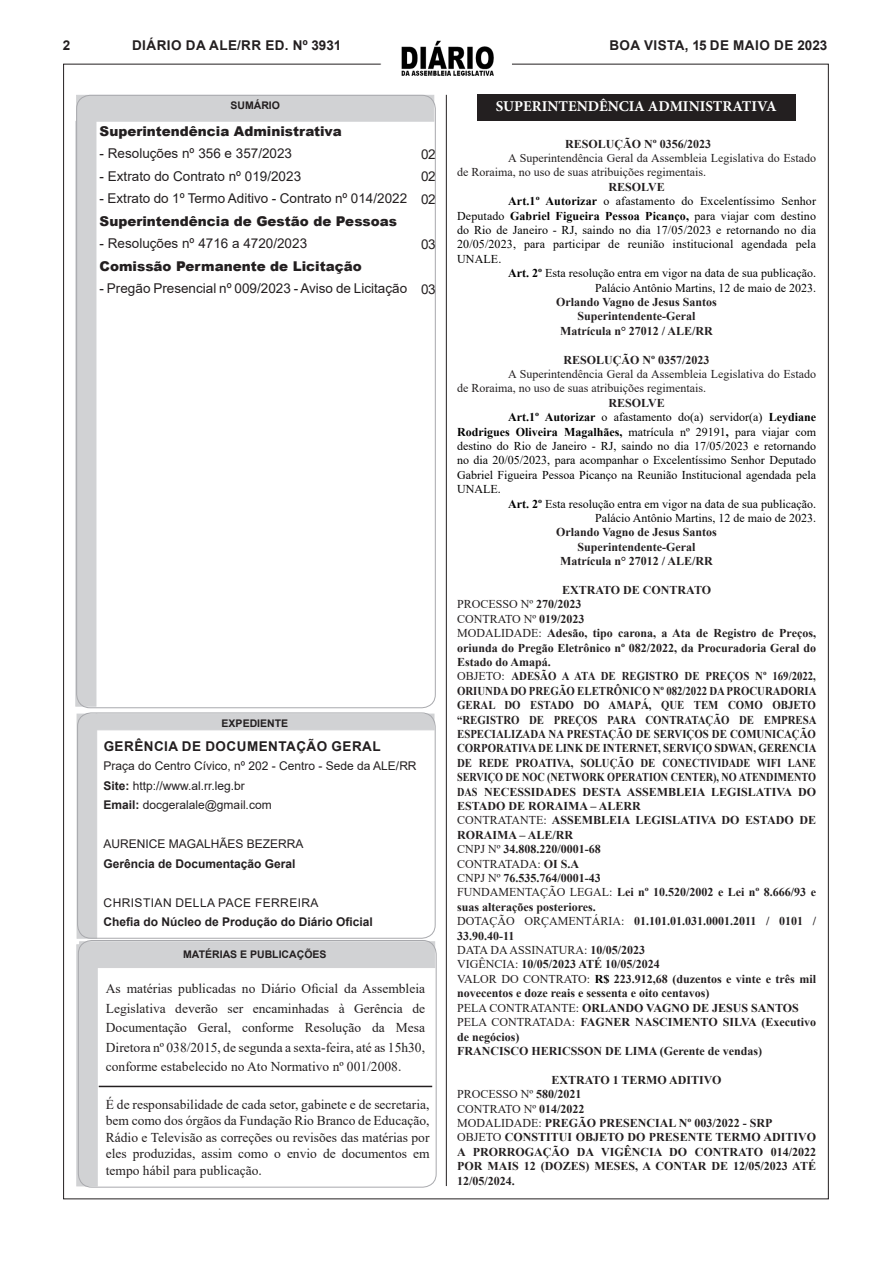
<style>
.page{position:relative;width:893px;height:1263px;background:#fff}
.page>*{position:absolute;margin:0;border:0;box-sizing:border-box;transform-origin:0 0}
.t1{font:700 15px "Minion Pro";color:#fff}
.CENTRO{font:13.5px/19.5px "Times New Roman";color:#231f20;text-align:justify}
.Direita{font:13.5px/16.5px "Times New Roman";color:#231f20;text-align:justify}
.t2{font:13.5px "Arial";color:#231f20}
.t3{font:900 13.5px "Arial";color:#231f20}
.t4{font:700 13.5px "Arial";letter-spacing:.035em;color:#231f20}
.Body_Text_Indent{font:700 12px/14.4px "Times New Roman";color:#231f20}
.No_Spacing{font:12px/14.4px "Times New Roman";color:#000;text-align:justify}
.Body_Text_Indent-2{font:700 12px/14.4px "Times New Roman";color:#231f20;text-align:justify;scale:.9 1}
.t5{font:12px/14.4px "Times New Roman";color:#231f20}
.CENTRO-2{font:700 12px "Times New Roman";color:#231f20}
.t6{font:12px "Arial";color:#231f20}
.t7{font:700 12px "Arial";color:#231f20}
.t8{font:12px "Arial";letter-spacing:.035em;color:#231f20}
.t9{font:700 10.5px "Arial";color:#231f20}
.s1{font-weight:700}
.s2{font-weight:400}
.s3{color:#000}
</style>
<div class="page">
<img style="left:401px;top:41px;width:93px;height:35px">
<hr style="left:446px;top:95px;width:1px;height:1091px;background:#231f20">
<div style="left:76px;top:95px;width:358px;height:27px;background:#d1d2d4"></div>
<div style="left:75px;top:121px;width:21px;height:585px;background:#d1d2d4;border:1px solid #d1d2d4"></div>
<div style="left:77px;top:714px;width:20px;height:224px;background:#d1d2d4"></div>
<div style="left:76px;top:944px;width:22px;height:242px;background:#d1d2d4"></div>
<div style="left:79px;top:941px;width:356px;height:27px;background:#d1d2d4"></div>
<hr style="left:99px;top:1086px;width:333px;height:1px;background:#231f20">
<div style="left:96px;top:714px;width:338px;height:16px;background:#d1d2d4"></div>
<div style="left:77px;top:712px;width:359px;height:226px;border:1px solid #a8a9ad;border-radius:14px"></div>
<div style="left:78px;top:940px;width:359px;height:247px;border:1px solid #a8a9ad;border-radius:14px"></div>
<div style="left:477px;top:94px;width:319px;height:27px;background:#231f20"></div>
<p class="t4" style="left:63px;top:36px;width:9px">2</p>
<p class="t4" style="left:132px;top:35px;width:211px">DIÁRIO DA ALE/RR ED. Nº 3931</p>
<p class="t4" style="left:609px;top:35px;width:220px">BOA VISTA, 15 DE MAIO DE 2023</p>
<p class="t9" style="left:230px;top:98px;width:51px">SUMÁRIO</p>
<p class="t3" style="left:100px;top:121px;width:244px">Superintendência Administrativa</p>
<p class="t2" style="left:100px;top:144px;width:194px">- Resoluções nº 356 e 357/2023</p>
<p class="t2" style="left:100px;top:167px;width:203px">- Extrato do Contrato nº 019/2023</p>
<p class="t2" style="left:100px;top:189px;width:309px">- Extrato do 1º Termo Aditivo - Contrato nº 014/2022</p>
<p class="t3" style="left:100px;top:211px;width:299px">Superintendência de Gestão de Pessoas</p>
<p class="t2" style="left:100px;top:234px;width:209px">- Resoluções nº 4716 a 4720/2023</p>
<p class="t3" style="left:100px;top:256px;width:264px">Comissão Permanente de Licitação</p>
<p class="t2" style="left:100px;top:279px;width:309px">- Pregão Presencial nº 009/2023 - Aviso de Licitação</p>
<p class="t2" style="left:421px;top:145px;width:16px">02</p>
<p class="t2" style="left:421px;top:167px;width:16px">02</p>
<p class="t2" style="left:421px;top:190px;width:16px">02</p>
<p class="t2" style="left:421px;top:235px;width:16px">03</p>
<p class="t2" style="left:421px;top:280px;width:16px">03</p>
<p class="t9" style="left:222px;top:716px;width:68px">EXPEDIENTE</p>
<p class="t4" style="left:104px;top:737px;width:279px">GERÊNCIA DE DOCUMENTAÇÃO GERAL</p>
<p class="t6" style="left:103px;top:758px;width:315px">Praça do Centro Cívico, nº 202 - Centro - Sede da ALE/RR</p>
<p class="t6" style="left:103px;top:777px;width:143px"><span class="s1">Site:</span> http://www.al.rr.leg.br</p>
<p class="t6" style="left:103px;top:797px;width:170px"><span class="s1">Email:</span> docgeralale@gmail.com</p>
<p class="t6" style="left:103px;top:836px;width:202px">AURENICE MAGALHÃES BEZERRA</p>
<p class="t7" style="left:103px;top:855px;width:194px">Gerência de Documentação Geral</p>
<p class="t8" style="left:104px;top:894px;width:216px">CHRISTIAN DELLA PACE FERREIRA</p>
<p class="t7" style="left:103px;top:914px;width:271px">Chefia do Núcleo de Produção do Diário Oficial</p>
<p class="t9" style="left:183px;top:947px;width:145px">MATÉRIAS E PUBLICAÇÕES</p>
<p class="CENTRO" style="left:106px;top:979px;width:321px">As matérias publicadas no Diário Oficial da Assembleia Legislativa deverão ser encaminhadas à Gerência de Documentação Geral, conforme Resolução da Mesa Diretora nº 038/2015, de segunda a sexta-feira, até as 15h30, conforme estabelecido no Ato Normativo nº 001/2008.</p>
<p class="Direita" style="left:106px;top:1096px;width:325px">É de responsabilidade de cada setor, gabinete e de secretaria, bem como dos órgãos da Fundação Rio Branco de Educação, Rádio e Televisão as correções ou revisões das matérias por eles produzidas, assim como o envio de documentos em tempo hábil para publicação.</p>
<p class="t1" style="left:496px;top:96px;width:282px">SUPERINTENDÊNCIA ADMINISTRATIVA</p>
<p class="CENTRO-2" style="left:565px;top:135px;width:147px">RESOLUÇÃO Nº 0356/2023</p>
<p class="t5" style="left:457px;top:150px;width:360px;text-indent:51px">A Superintendência Geral da Assembleia Legislativa do Estado de Roraima, no uso de suas atribuições regimentais.</p>
<p class="CENTRO-2" style="left:608px;top:178px;width:58px">RESOLVE</p>
<p class="No_Spacing" style="left:457px;top:194px;width:360px;text-indent:51px"><span class="s1">Art.1º Autorizar</span> o afastamento do Excelentíssimo Senhor Deputado <span class="s1">Gabriel Figueira Pessoa Picanço,</span> para viajar com destino do Rio de Janeiro - RJ, saindo no dia 17/05/2023 e retornando no dia 20/05/2023, para participar de reunião institucional agendada pela UNALE.</p>
<p class="No_Spacing" style="left:508px;top:266px;width:309px"><span class="s1">Art. 2º</span> Esta resolução entra em vigor na data de sua publicação.</p>
<p class="No_Spacing" style="left:595px;top:280px;width:222px">Palácio Antônio Martins, 12 de maio de 2023.</p>
<p class="CENTRO-2" style="left:556px;top:293px;width:162px">Orlando Vagno de Jesus Santos</p>
<p class="CENTRO-2" style="left:578px;top:308px;width:119px">Superintendente-Geral</p>
<p class="CENTRO-2" style="left:560px;top:322px;width:154px">Matrícula n° 27012 / ALE/RR</p>
<p class="CENTRO-2" style="left:564px;top:351px;width:147px">RESOLUÇÃO Nº 0357/2023</p>
<p class="t5" style="left:457px;top:366px;width:360px;text-indent:51px">A Superintendência Geral da Assembleia Legislativa do Estado de Roraima, no uso de suas atribuições regimentais.</p>
<p class="CENTRO-2" style="left:608px;top:394px;width:58px">RESOLVE</p>
<p class="No_Spacing" style="left:457px;top:410px;width:360px;text-indent:51px"><span class="s1">Art.1º Autorizar</span> o afastamento do(a) servidor(a) <span class="s1">Leydiane Rodrigues Oliveira Magalhães,</span> matrícula nº 29191<span class="s1">,</span> para viajar com destino do Rio de Janeiro - RJ, saindo no dia 17/05/2023 e retornando no dia 20/05/2023, para acompanhar o Excelentíssimo Senhor Deputado Gabriel Figueira Pessoa Picanço na Reunião Institucional agendada pela UNALE.</p>
<p class="No_Spacing" style="left:508px;top:496px;width:309px"><span class="s1">Art. 2º</span> Esta resolução entra em vigor na data de sua publicação.</p>
<p class="No_Spacing" style="left:595px;top:510px;width:222px">Palácio Antônio Martins, 12 de maio de 2023.</p>
<p class="CENTRO-2" style="left:556px;top:524px;width:162px">Orlando Vagno de Jesus Santos</p>
<p class="CENTRO-2" style="left:578px;top:538px;width:119px">Superintendente-Geral</p>
<p class="CENTRO-2" style="left:560px;top:552px;width:154px">Matrícula n° 27012 / ALE/RR</p>
<p class="CENTRO-2" style="left:562px;top:581px;width:151px">EXTRATO DE CONTRATO</p>
<p class="t5" style="left:457px;top:597px;width:126px">PROCESSO Nº <span class="s1">270/2023</span></p>
<p class="t5" style="left:457px;top:611px;width:129px">CONTRATO Nº <span class="s1">019/2023</span></p>
<p class="Body_Text_Indent" style="left:457px;top:626px;width:360px;text-align:justify"><span class="s2">MODALIDADE:</span> Adesão, tipo carona, a Ata de Registro de Preços, oriunda do Pregão Eletrônico nº 082/2022, da Procuradoria Geral do Estado do Amapá.</p>
<p class="Body_Text_Indent-2" style="left:457px;top:669px;width:401px"><span class="s2">OBJETO:</span> ADESÃO A ATA DE REGISTRO DE PREÇOS Nº 169/2022, ORIUNDA DO PREGÃO ELETRÔNICO Nº 082/2022 DA PROCURADORIA GERAL DO ESTADO DO AMAPÁ, QUE TEM COMO OBJETO “REGISTRO DE PREÇOS PARA CONTRATAÇÃO DE EMPRESA ESPECIALIZADA NA PRESTAÇÃO DE SERVIÇOS DE COMUNICAÇÃO CORPORATIVA DE LINK DE INTERNET, SERVIÇO SDWAN, GERENCIA DE REDE PROATIVA, SOLUÇÃO DE CONECTIVIDADE WIFI LANE SERVIÇO DE NOC (NETWORK OPERATION CENTER), NO ATENDIMENTO DAS NECESSIDADES DESTA ASSEMBLEIA LEGISLATIVA DO ESTADO DE RORAIMA – ALERR</p>
<p class="Body_Text_Indent" style="left:457px;top:813px;width:360px"><span class="s2">CONTRATANTE:</span> ASSEMBLEIA LEGISLATIVA DO ESTADO DE<br>RORAIMA – ALE/RR</p>
<p class="Body_Text_Indent" style="left:457px;top:842px;width:145px"><span class="s2">CNPJ Nº</span> 34.808.220/0001-68</p>
<p class="t5" style="left:457px;top:856px;width:124px">CONTRATADA: <span class="s1">OI S.A</span></p>
<p class="Body_Text_Indent" style="left:457px;top:870px;width:145px"><span class="s2">CNPJ Nº</span> 76.535.764/0001-43</p>
<p class="Body_Text_Indent" style="left:457px;top:885px;width:360px"><span class="s2">FUNDAMENTAÇÃO LEGAL:</span> Lei nº 10.520/2002 e Lei nº 8.666/93 e suas alterações posteriores.</p>
<p class="Body_Text_Indent" style="left:457px;top:914px;width:360px"><span class="s2">DOTAÇÃO ORÇAMENTÁRIA:</span> 01.101.01.031.0001.2011 / 0101 /<br>33.90.40-11</p>
<p class="t5" style="left:457px;top:942px;width:190px">DATA DA ASSINATURA: <span class="s1">10/05/2023</span></p>
<p class="Body_Text_Indent" style="left:457px;top:957px;width:204px"><span class="s2">VIGÊNCIA:</span> 10/05/2023 ATÉ 10/05/2024</p>
<p class="Body_Text_Indent" style="left:457px;top:971px;width:360px"><span class="s2">VALOR DO CONTRATO:</span> <span class="s3">R$</span> 223.912,68 (duzentos e vinte e três mil novecentos e doze reais e sessenta e oito centavos)</p>
<p class="Body_Text_Indent" style="left:457px;top:1000px;width:343px"><span class="s2">PELA CONTRATANTE:</span> ORLANDO VAGNO DE JESUS SANTOS</p>
<p class="Body_Text_Indent" style="left:457px;top:1014px;width:360px"><span class="s2">PELA CONTRATADA:</span> FAGNER NASCIMENTO SILVA (Executivo de negócios)</p>
<p class="Body_Text_Indent" style="left:457px;top:1043px;width:307px">FRANCISCO HERICSSON DE LIMA (Gerente de vendas)</p>
<p class="CENTRO-2" style="left:551px;top:1071px;width:172px">EXTRATO 1 TERMO ADITIVO</p>
<p class="t5" style="left:457px;top:1086px;width:126px">PROCESSO Nº <span class="s1">580/2021</span></p>
<p class="t5" style="left:457px;top:1101px;width:129px">CONTRATO Nº <span class="s1">014/2022</span></p>
<p class="Body_Text_Indent" style="left:457px;top:1115px;width:317px"><span class="s2">MODALIDADE:</span> PREGÃO PRESENCIAL Nº 003/2022 - SRP</p>
<p class="Body_Text_Indent" style="left:457px;top:1130px;width:360px;text-align:justify"><span class="s2">OBJETO</span> CONSTITUI OBJETO DO PRESENTE TERMO ADITIVO A PRORROGAÇÃO DA VIGÊNCIA DO CONTRATO 014/2022<br>POR MAIS 12 (DOZES) MESES, A CONTAR DE 12/05/2023 ATÉ 12/05/2024.</p>
</div>
